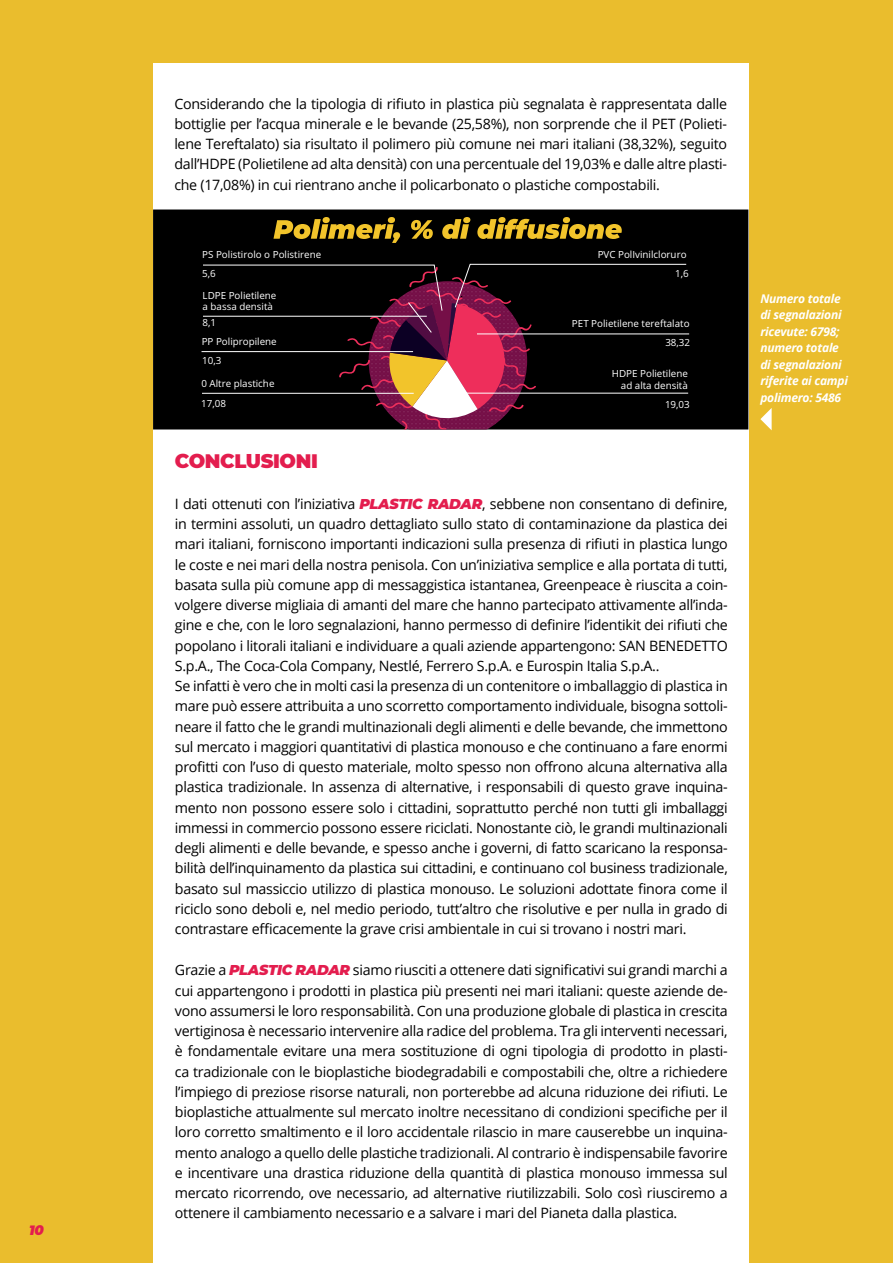
<style>
.page{position:relative;width:893px;height:1263px;background:#eabd2d}
.page>*{position:absolute;margin:0;border:0;box-sizing:border-box;transform-origin:0 0}
.t1{font:900 19.5px "Montserrat";letter-spacing:-.02em;color:#e31d4e}
.t2{font:14.25px/20.2px "Open Sans";letter-spacing:-.02em;color:#000;text-align:justify}
.t3{font:italic 900 13.5px "Montserrat";color:#e31d4e}
.t4{font:italic 700 12px/16.5px "Open Sans";letter-spacing:-.02em;color:#fff}
.t5{font:9.75px/11.7px "Open Sans";color:#fff;text-align:right}
.s1{font-family:"Montserrat";font-weight:900;font-style:italic;color:#e31d4e}
</style>
<div class="page">
<div style="left:153px;top:64px;width:595px;height:1199px;background:#fff"></div>
<div style="left:153px;top:209px;width:595px;height:220px;background:#000"></div>
<svg style="left:273px;top:217px;width:127px;height:26px"></svg>
<svg style="left:411px;top:220px;width:22px;height:19px"></svg>
<svg style="left:442px;top:217px;width:28px;height:22px"></svg>
<svg style="left:477px;top:217px;width:145px;height:22px"></svg>
<hr style="left:477px;top:334px;width:212px;height:1px;background:#fff">
<svg style="left:202px;top:264px;width:485px;height:165px"></svg>
<hr style="left:455px;top:393px;width:233px;height:1px;background:#fff">
<svg style="left:760px;top:408px;width:12px;height:22px"></svg>
<p class="t3" style="left:29px;top:1219px;width:16px">10</p>
<p class="t2" style="left:174px;top:93px;width:554px">Considerando che la tipologia di rifiuto in plastica più segnalata è rappresentata dalle bottiglie per l’acqua minerale e le bevande (25,58%), non sorprende che il PET (Polieti&shy;lene Tereftalato) sia risultato il polimero più comune nei mari italiani (38,32%), seguito dall’HDPE (Polietilene ad alta densità) con una percentuale del 19,03% e dalle altre plasti&shy;che (17,08%) in cui rientrano anche il policarbonato o plastiche compostabili.</p>
<p class="t5" style="left:202px;top:249px;width:120px">PS Polistirolo o Polistirene</p>
<p class="t5" style="left:202px;top:268px;width:15px">5,6</p>
<p class="t5" style="left:203px;top:289px;width:75px;text-align:left">LDPE Polietilene a bassa densità</p>
<p class="t5" style="left:203px;top:317px;width:15px">8,1</p>
<p class="t5" style="left:202px;top:354px;width:21px">10,3</p>
<p class="t5" style="left:201px;top:397px;width:26px">17,08</p>
<p class="t5" style="left:202px;top:335px;width:77px">PP Polipropilene</p>
<p class="t5" style="left:201px;top:377px;width:75px">0 Altre plastiche</p>
<p class="t5" style="left:598px;top:244px;width:93px;line-height:19px">PVC PolIvinilcloruro<br>1,6</p>
<p class="t5" style="left:572px;top:318px;width:119px">PET Polietilene tereftalato</p>
<p class="t5" style="left:665px;top:336px;width:26px">38,32</p>
<p class="t5" style="left:612px;top:367px;width:78px">HDPE Polietilene ad alta densità</p>
<p class="t5" style="left:665px;top:398px;width:26px">19,03</p>
<h1 class="t1" style="left:175px;top:446px;width:144px">CONCLUSIONI</h1>
<p class="t2" style="left:175px;top:493px;width:554px;text-align:left">I dati ottenuti con l’iniziativa <span class="s1">PLASTIC RADAR</span>, sebbene non consentano di definire, in termini assoluti, un quadro dettagliato sullo stato di contaminazione da plastica dei mari italiani, forniscono importanti indicazioni sulla presenza di rifiuti in plastica lungo le coste e nei mari della nostra penisola. Con un’iniziativa semplice e alla portata di tutti, basata sulla più comune app di messaggistica istantanea, Greenpeace è riuscita a coin&shy;volgere diverse migliaia di amanti del mare che hanno partecipato attivamente all’inda&shy;gine e che, con le loro segnalazioni, hanno permesso di definire l’identikit dei rifiuti che popolano i litorali italiani e individuare a quali aziende appartengono: SAN BENEDETTO S.p.A., The Coca-Cola Company, Nestlé, Ferrero S.p.A. e Eurospin Italia S.p.A..<br>Se infatti è vero che in molti casi la presenza di un contenitore o imballaggio di plastica in mare può essere attribuita a uno scorretto comportamento individuale, bisogna sottoli&shy;neare il fatto che le grandi multinazionali degli alimenti e delle bevande, che immettono sul mercato i maggiori quantitativi di plastica monouso e che continuano a fare enormi profitti con l’uso di questo materiale, molto spesso non offrono alcuna alternativa alla plastica tradizionale. In assenza di alternative, i responsabili di questo grave inquina&shy;mento non possono essere solo i cittadini, soprattutto perché non tutti gli imballaggi immessi in commercio possono essere riciclati. Nonostante ciò, le grandi multinazionali degli alimenti e delle bevande, e spesso anche i governi, di fatto scaricano la responsa&shy;bilità dell’inquinamento da plastica sui cittadini, e continuano col business tradizionale, basato sul massiccio utilizzo di plastica monouso. Le soluzioni adottate finora come il riciclo sono deboli e, nel medio periodo, tutt’altro che risolutive e per nulla in grado di contrastare efficacemente la grave crisi ambientale in cui si trovano i nostri mari.</p>
<p class="t2" style="left:175px;top:960px;width:554px">Grazie a <span class="s1">PLASTIC RADAR</span> siamo riusciti a ottenere dati significativi sui grandi marchi a cui appartengono i prodotti in plastica più presenti nei mari italiani: queste aziende de&shy;vono assumersi le loro responsabilità. Con una produzione globale di plastica in crescita vertiginosa è necessario intervenire alla radice del problema. Tra gli interventi necessari, è fondamentale evitare una mera sostituzione di ogni tipologia di prodotto in plasti&shy;ca tradizionale con le bioplastiche biodegradabili e compostabili che, oltre a richiedere l’impiego di preziose risorse naturali, non porterebbe ad alcuna riduzione dei rifiuti. Le bioplastiche attualmente sul mercato inoltre necessitano di condizioni specifiche per il loro corretto smaltimento e il loro accidentale rilascio in mare causerebbe un inquina&shy;mento analogo a quello delle plastiche tradizionali. Al contrario è indispensabile favorire e incentivare una drastica riduzione della quantità di plastica monouso immessa sul mercato ricorrendo, ove necessario, ad alternative riutilizzabili. Solo così riusciremo a ottenere il cambiamento necessario e a salvare i mari del Pianeta dalla plastica.</p>
<p class="t4" style="left:760px;top:290px;width:89px">Numero totale di segnalazioni ricevute: 6798; numero totale di segnalazioni riferite ai campi polimero: 5486</p>
</div>
